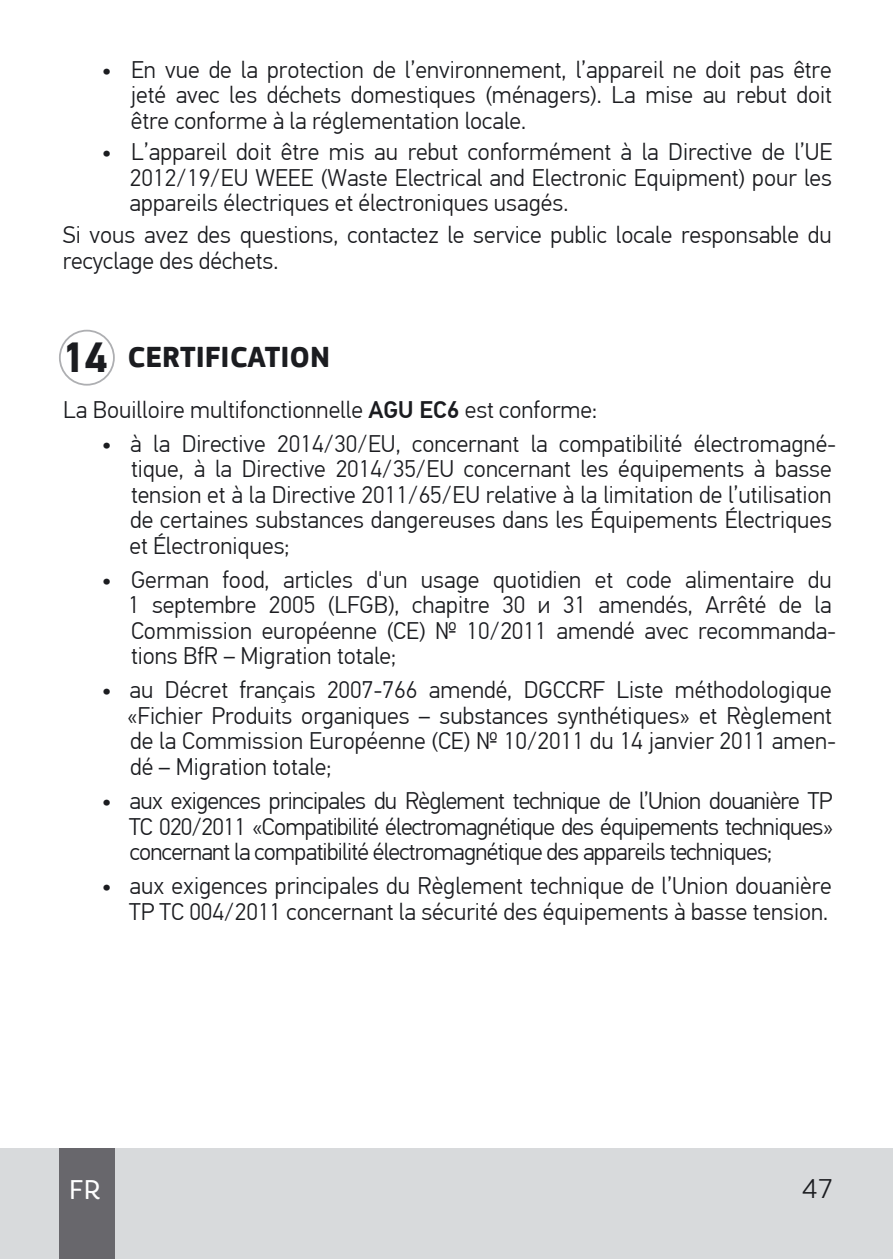
<style>
.page{position:relative;width:893px;height:1259px;background:#fff}
.page>*{position:absolute;margin:0;border:0;box-sizing:border-box;transform-origin:0 0}
.t1{font:700 42px "PF Din Text Pro";color:#1b1c20}
.t2{font:700 30px "PF Square Sans Pro";color:#1b1c20}
.t3{font:27px "Core Rhino";color:#fff}
.t4{font:300 27px "Core Sans A35";color:#1b1c20}
.t5{font:300 24px/25.5px "PF Din Text Pro";color:#1b1c20}
.s1{font-weight:400}
.s2{font-weight:500}
</style>
<div class="page">
<div style="left:0;top:1148px;width:893px;height:111px;background:#d8dadc"></div>
<div style="left:60px;top:1148px;width:55px;height:111px;background:#68676c"></div>
<div style="left:59px;top:330px;width:56px;height:56px;border:2px solid #aeafb2;border-radius:50%"></div>
<p class="t5" style="left:131px;top:57px;width:703px;text-align:justify;text-indent:-29px"><span class="s1">•</span> En vue de la protection de l’environnement, l’appareil ne doit pas être jeté avec les déchets domestiques (ménagers). La mise au rebut doit être conforme à la réglementation locale.</p>
<p class="t5" style="left:130px;top:140px;width:704px;text-align:justify;text-indent:-28px"><span class="s1">•</span> L’appareil doit être mis au rebut conformément à la Directive de l’UE 2012/19/EU WEEE (Waste Electrical and Electronic Equipment) pour les appareils électriques et électroniques usagés.</p>
<p class="t5" style="left:63px;top:223px;width:771px">Si vous avez des questions, contactez le service public locale responsable du recyclage des déchets.</p>
<h1 class="t1" style="left:61px;top:332px;width:48px">14</h1>
<p class="t2" style="left:128px;top:339px;width:204px">CERTIFICATION</p>
<p class="t5" style="left:63px;top:397px;width:536px">La Bouilloire multifonctionnelle <span class="s2">AGU EC6</span> est conforme:</p>
<p class="t5" style="left:129px;top:431px;width:708px;text-indent:-28px"><span class="s1">•</span> à la Directive 2014/30/EU, concernant la compatibilité électromagné&shy;tique, à la Directive 2014/35/EU concernant les équipements à basse tension et à la Directive 2011/65/EU relative à la limitation de l’utilisation de certaines substances dangereuses dans les Équipements Électriques et Électroniques;</p>
<p class="t5" style="left:128px;top:567px;width:710px;text-indent:-26px"><span class="s1">•</span> German food, articles d'un usage quotidien et code alimentaire du 1 septembre 2005 (LFGB), chapitre 30 и 31 amendés, Arrêté de la Commission européenne (CE) № 10/2011 amendé avec recommanda&shy;tions BfR – Migration totale;</p>
<p class="t5" style="left:127px;top:678px;width:711px;text-indent:-25px"><span class="s1">•</span> au Décret français 2007-766 amendé, DGCCRF Liste méthodologique «Fichier Produits organiques – substances synthétiques» et Règlement de la Commission Européenne (CE) № 10/2011 du 14 janvier 2011 amen&shy;dé – Migration totale;</p>
<p class="t5" style="left:129px;top:788px;width:705px;text-align:justify;text-indent:-27px"><span class="s1">•</span> aux exigences principales du Règlement technique de l’Union douanière TP TC 020/2011 «Compatibilité électromagnétique des équipements techniques» concernant la compatibilité électromagnétique des appareils techniques;</p>
<p class="t5" style="left:102px;top:873px;width:731px;text-align:right"><span class="s1">•</span> aux exigences principales du Règlement technique de l’Union douanière<br>TP TC 004/2011 concernant la sécurité des équipements à basse tension.</p>
<p class="t3" style="left:69px;top:1172px;width:34px">FR</p>
<p class="t4" style="left:802px;top:1171px;width:33px">47</p>
</div>
